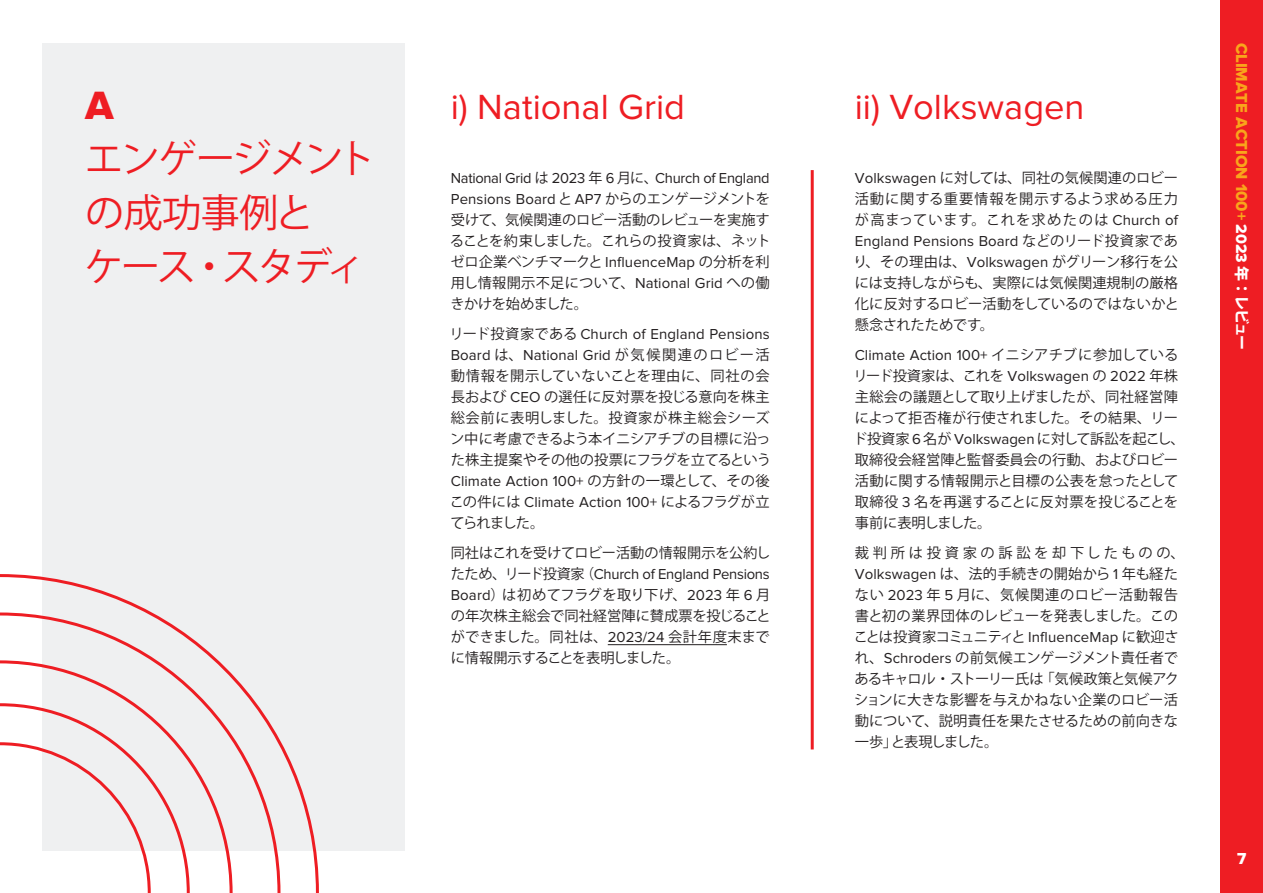
<style>
.page{position:relative;width:1263px;height:893px;background:#fff}
.page>*{position:absolute;margin:0;border:0;box-sizing:border-box;transform-origin:0 0}
.t1{font:40.95px "Proxima Nova Extrabld";color:#ee1d23}
.t2{font:39px/54px "Koz Go Pro";letter-spacing:-.06em;color:#ee1d23}
.t3{font:36.3px "Proxima Nova";color:#ee1d23}
.t4{font:16.5px "Proxima Nova Extrabld";color:#f9a51b}
.t5{font:16.5px "Proxima Nova Extrabld";color:#fff}
.t6{font:15px/21px "Proxima Nova";letter-spacing:.01em;color:#231f20}
.t7{font:15px/21px "Proxima Nova";letter-spacing:-.02em;color:#231f20}
.t8{font:14.25px/21px "Koz Go Pro";color:#231f20;text-align:justify}
.s1{font-family:"Koz Go Pro";font-size:14.25px}
.s2{font-family:"Proxima Nova";font-size:15px}
.s3{font-size:15.75px;color:#fff}
.s4{font-family:"Koz Go Pro";font-weight:800;font-size:15px;color:#fff}
</style>
<div class="page">
<div style="left:43px;top:43px;width:362px;height:807px;background:#eff0f1"></div>
<div style="left:1220px;top:0;width:43px;height:893px;background:#ee1d23"></div>
<hr style="left:608px;top:644px;width:119px;height:1px;background:#231f20">
<hr style="left:811px;top:170px;width:3px;height:579px;background:#ee1d23">
<svg style="left:0;top:573px;width:320px;height:320px"></svg>
<h1 class="t1" style="left:85px;top:82px;width:30px">A</h1>
<h2 class="t2" style="left:84px;top:133px;width:293px">エンゲージメントの成功事例と<br>ケース・スタディ</h2>
<h3 class="t3" style="left:451px;top:91px;width:236px">i) National Grid</h3>
<p class="t7" style="left:451px;top:168px;width:321px">National Grid <span class="s1">は</span> 2023 <span class="s1">年</span> 6 <span class="s1">月に、</span>Church of England<br>Pensions Board <span class="s1">と</span> AP7 <span class="s1">からのエンゲージメントを</span></p>
<p class="t8" style="left:450px;top:209px;width:322px">受けて、気候関連のロビー活動のレビューを実施することを約束しました。これらの投資家は、ネットゼロ企業ベンチマークと <span class="s2">InfluenceMap</span> の分析を利用し情報開示不足について、<span class="s2">National Grid</span> への働きかけを始めました。</p>
<p class="t6" style="left:449px;top:324px;width:322px"><span class="s1">リード投資家である</span> Church of England Pensions<br>Board <span class="s1">は、</span>National Grid <span class="s1">が気候関連のロビー活</span></p>
<p class="t8" style="left:450px;top:365px;width:322px">動情報を開示していないことを理由に、同社の会長および <span class="s2">CEO</span> の選任に反対票を投じる意向を株主総会前に表明しました。投資家が株主総会シーズン中に考慮できるよう本イニシアチブの目標に沿った株主提案やその他の投票にフラグを立てるという</p>
<p class="t6" style="left:450px;top:471px;width:321px">Climate Action 100+ <span class="s1">の方針の一環として、その後この件には</span> Climate Action 100+ <span class="s1">によるフラグが立</span></p>
<p class="t8" style="left:450px;top:508px;width:322px;line-height:30px">てられました。<br>同社はこれを受けてロビー活動の情報開示を公約し</p>
<p class="t7" style="left:451px;top:564px;width:320px"><span class="s1">たため、リード投資家（</span>Church of England Pensions</p>
<p class="t8" style="left:451px;top:584px;width:322px"><span class="s2">Board</span>）は初めてフラグを取り下げ、<span class="s2">2023</span> 年 <span class="s2">6</span> 月の年次株主総会で同社経営陣に賛成票を投じることができました。同社は、<span class="s2">2023/24</span> 会計年度末までに情報開示することを表明しました。</p>
<h3 class="t3" style="left:855px;top:91px;width:231px">ii) Volkswagen</h3>
<p class="t8" style="left:855px;top:167px;width:325px"><span class="s2">Volkswagen</span> に対しては、同社の気候関連のロビー活動に関する重要情報を開示するよう求める圧力が高まっています。これを求めたのは <span class="s2">Church of</span></p>
<p class="t6" style="left:855px;top:231px;width:325px">England Pensions Board <span class="s1">などのリード投資家であ</span></p>
<p class="t8" style="left:853px;top:251px;width:327px">り、その理由は、<span class="s2">Volkswagen</span> がグリーン移行を公には支持しながらも、実際には気候関連規制の厳格化に反対するロビー活動をしているのではないかと懸念されたためです。</p>
<p class="t6" style="left:855px;top:345px;width:325px">Climate Action 100+ <span class="s1">イニシアチブに参加している</span></p>
<p class="t8" style="left:853px;top:365px;width:333px;text-align:left">リード投資家は、これを <span class="s2">Volkswagen</span> の <span class="s2">2022</span> 年株主総会の議題として取り上げましたが、同社経営陣によって拒否権が行使されました。その結果、リード投資家 <span class="s2">6</span> 名が <span class="s2">Volkswagen</span> に対して訴訟を起こし、取締役会経営陣と監督委員会の行動、およびロビー活動に関する情報開示と目標の公表を怠ったとして取締役 <span class="s2">3</span> 名を再選することに反対票を投じることを事前に表明しました。</p>
<p class="t8" style="left:854px;top:542px;width:333px;text-align:left">裁判所は投資家の訴訟を却下したものの、<br><span class="s2">Volkswagen</span> は、法的手続きの開始から <span class="s2">1</span> 年も経たない <span class="s2">2023</span> 年 <span class="s2">5</span> 月に、気候関連のロビー活動報告書と初の業界団体のレビューを発表しました。このことは投資家コミュニティと <span class="s2">InfluenceMap</span> に歓迎され、<span class="s2">Schroders</span> の前気候エンゲージメント責任者であるキャロル・ストーリー氏は「気候政策と気候アクションに大きな影響を与えかねない企業のロビー活動について、説明責任を果たさせるための前向きな一歩」と表現しました。</p>
<p class="t4" style="left:1251px;top:43px;width:309px;rotate:90deg">CLIMATE ACTION 100+ <span class="s3">2023</span> <span class="s4">年：レビュー</span></p>
<p class="t5" style="left:1237px;top:848px;width:11px">7</p>
</div>
